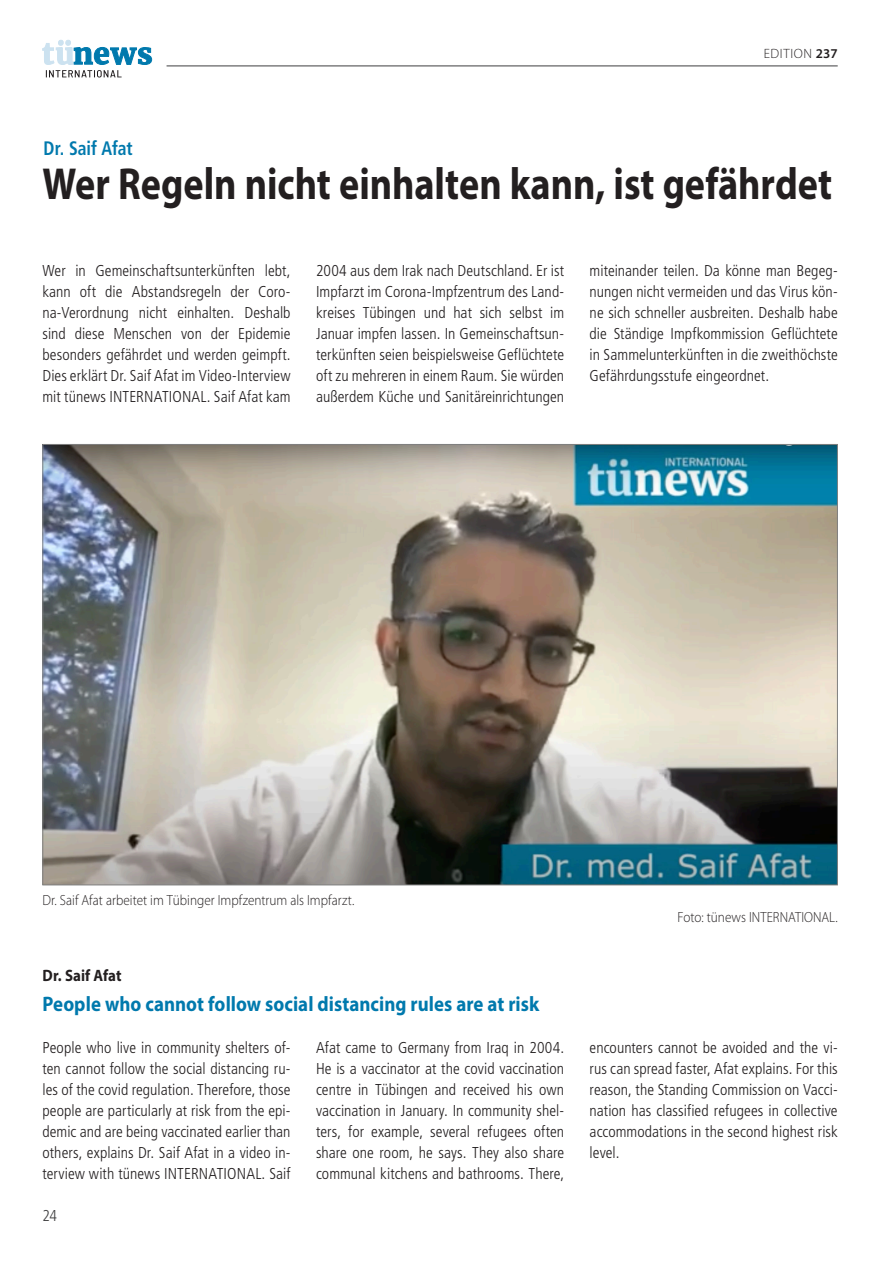
<style>
.page{position:relative;width:893px;height:1263px;background:#fff}
.page>*{position:absolute;margin:0;border:0;box-sizing:border-box;transform-origin:0 0}
.Head_1_Aufmacher{font:700 45px "Myriad Pro";color:#231f20;scale:.85 1}
.Head_3_-_ZwischenÜB{font:700 21px "Myriad Pro";letter-spacing:.005em;color:#0079ad;scale:.9 1}
.H2_Cover_blau{font:700 condensed 19.5px "Frutiger";color:#0079ad;scale:.9 1}
.Head_3_-_ZwischenÜB-2{font:700 16.5px "Myriad Pro";letter-spacing:.005em;color:#231f20;scale:.9 1}
.Grundtext{font:300 condensed 15.75px/21px "Frutiger";letter-spacing:.005em;color:#231f20;text-align:justify}
.t1{font:300 condensed 15.75px "Frutiger";color:#3e3e3f}
.BU_Bildunterschrift{font:300 14.7px "Myriad Pro";color:#231f20;scale:.9 1}
.t2{font:300 13.5px "Myriad Pro";letter-spacing:.045em;color:#231f20}
.s1{font-weight:600}
</style>
<div class="page">
<svg style="left:42px;top:40px;width:110px;height:38px"></svg>
<hr style="left:167px;top:66px;width:671px;height:1px;background:#3e3e3f">
<img style="left:45px;top:446px;width:791px;height:437px">
<p class="H2_Cover_blau" style="left:44px;top:137px;width:101px">Dr. Saif Afat</p>
<p class="t2" style="left:764px;top:45px;width:75px">EDITION <span class="s1">237</span></p>
<p class="Head_1_Aufmacher" style="left:43px;top:154px;width:930px">Wer Regeln nicht einhalten kann, ist gefährdet</p>
<p class="Grundtext" style="left:43px;top:260px;width:250px">Wer in Gemeinschaftsunterkünften lebt, kann oft die Abstandsregeln der Coro&shy;na-Verordnung nicht einhalten. Deshalb sind diese Menschen von der Epidemie besonders gefährdet und werden geimpft.<br>Dies erklärt Dr. Saif Afat im Video-Interview mit tünews INTERNATIONAL. Saif Afat kam</p>
<p class="Grundtext" style="left:316px;top:260px;width:250px">2004 aus dem Irak nach Deutschland. Er ist Impfarzt im Corona-Impfzentrum des Land&shy;kreises Tübingen und hat sich selbst im Januar impfen lassen. In Gemeinschaftsun&shy;terkünften seien beispielsweise Geflüchtete oft zu mehreren in einem Raum. Sie würden außerdem Küche und Sanitäreinrichtungen</p>
<p class="Grundtext" style="left:590px;top:260px;width:250px">miteinander teilen. Da könne man Begeg&shy;nungen nicht vermeiden und das Virus kön&shy;ne sich schneller ausbreiten. Deshalb habe die Ständige Impfkommission Geflüchtete in Sammelunterkünften in die zweithöchste Gefährdungsstufe eingeordnet.</p>
<p class="BU_Bildunterschrift" style="left:43px;top:891px;width:348px">Dr. Saif Afat arbeitet im Tübinger Impfzentrum als Impfarzt.</p>
<p class="BU_Bildunterschrift" style="left:678px;top:909px;width:179px">Foto: tünews INTERNATIONAL.</p>
<p class="Head_3_-_ZwischenÜB-2" style="left:43px;top:964px;width:89px">Dr. Saif Afat</p>
<p class="Head_3_-_ZwischenÜB" style="left:43px;top:991px;width:554px">People who cannot follow social distancing rules are at risk</p>
<p class="Grundtext" style="left:43px;top:1037px;width:250px">People who live in community shelters of&shy;ten cannot follow the social distancing ru&shy;les of the covid regulation. Therefore, those people are particularly at risk from the epi&shy;demic and are being vaccinated earlier than others, explains Dr. Saif Afat in a video in&shy;terview with tünews INTERNATIONAL. Saif</p>
<p class="Grundtext" style="left:316px;top:1037px;width:250px">Afat came to Germany from Iraq in 2004.<br>He is a vaccinator at the covid vaccination centre in Tübingen and received his own vaccination in January. In community shel&shy;ters, for example, several refugees often share one room, he says. They also share communal kitchens and bathrooms. There,</p>
<p class="Grundtext" style="left:590px;top:1037px;width:250px">encounters cannot be avoided and the vi&shy;rus can spread faster, Afat explains. For this reason, the Standing Commission on Vacci&shy;nation has classified refugees in collective accommodations in the second highest risk level.</p>
<p class="t1" style="left:43px;top:1207px;width:16px">24</p>
</div>
